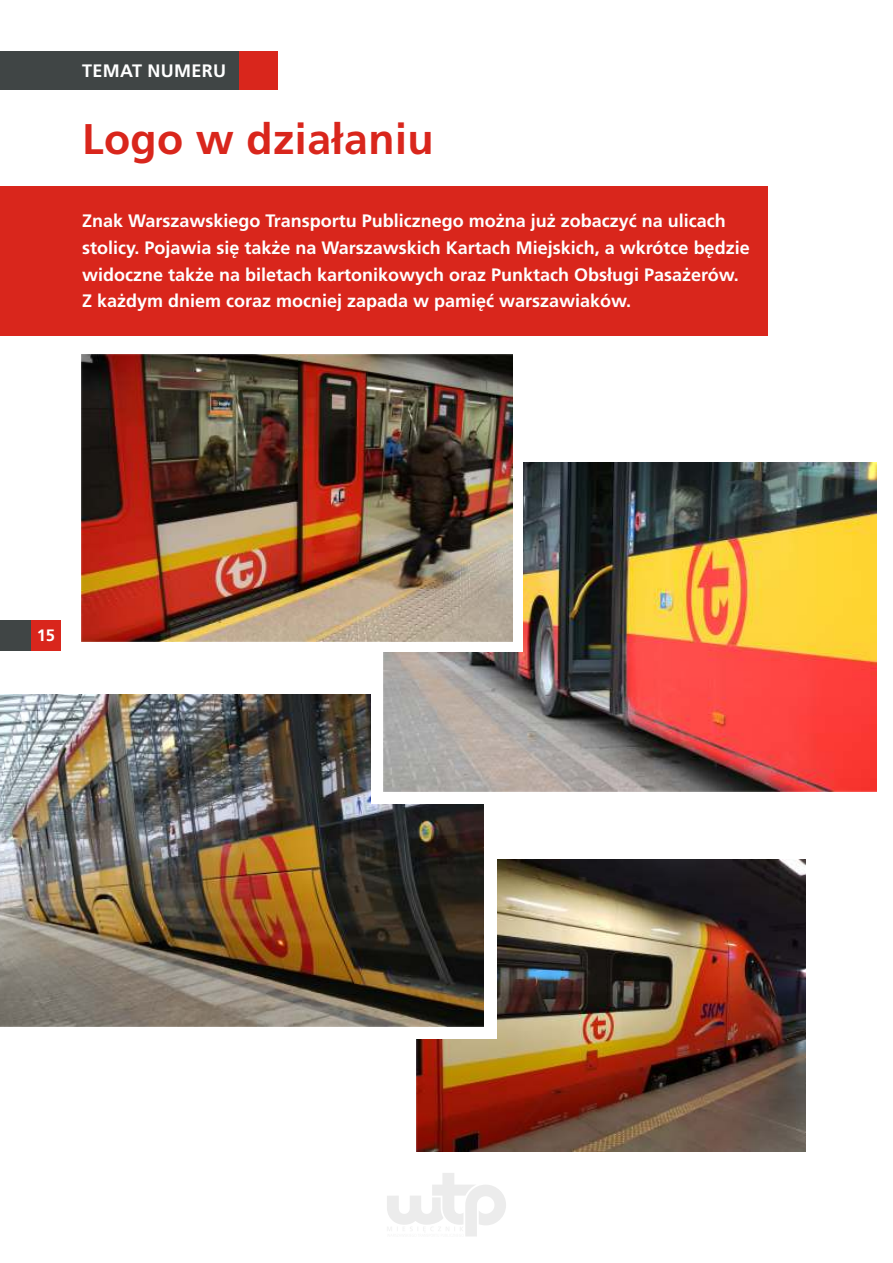
<style>
.page{position:relative;width:893px;height:1263px;background:#fff}
.page>*{position:absolute;margin:0;border:0;box-sizing:border-box;transform-origin:0 0}
.t1{font:700 42.9px "Frutiger LT Com";letter-spacing:.01em;color:#d9261c}
.t2{font:700 18px/26.5px "Frutiger LT Com";color:#fff}
.t3{font:700 18px "Frutiger LT Com";letter-spacing:.02em;color:#fff}
.t4{font:700 16.5px "Frutiger LT Com";color:#fff}
</style>
<div class="page">
<img style="left:416px;top:860px;width:389px;height:292px">
<div style="left:333px;top:849px;width:163px;height:190px;background:#fff"></div>
<img style="left:0;top:695px;width:484px;height:331px">
<div style="left:371px;top:614px;width:164px;height:190px;background:#fff"></div>
<img style="left:383px;top:463px;width:493px;height:328px">
<div style="left:359px;top:462px;width:164px;height:190px;background:#fff"></div>
<svg style="left:387px;top:1173px;width:119px;height:63px"></svg>
<div style="left:30px;top:620px;width:31px;height:31px;background:#d9261c"></div>
<div style="left:0;top:51px;width:239px;height:39px;background:#404545"></div>
<div style="left:239px;top:51px;width:39px;height:39px;background:#d9261c"></div>
<div style="left:0;top:620px;width:30px;height:31px;background:#404545"></div>
<div style="left:0;top:186px;width:767px;height:150px;background:#d9261c"></div>
<img style="left:82px;top:354px;width:431px;height:287px">
<p class="t3" style="left:82px;top:63px;width:146px">TEMAT NUMERU</p>
<h1 class="t1" style="left:82px;top:122px;width:353px">Logo w działaniu</h1>
<p class="t2" style="left:82px;top:210px;width:669px">Znak Warszawskiego Transportu Publicznego można już zobaczyć na ulicach stolicy. Pojawia się także na Warszawskich Kartach Miejskich, a wkrótce będzie widoczne także na biletach kartonikowych oraz Punktach Obsługi Pasażerów.<br>Z każdym dniem coraz mocniej zapada w pamięć warszawiaków.</p>
<p class="t4" style="left:37px;top:629px;width:20px">15</p>
</div>
